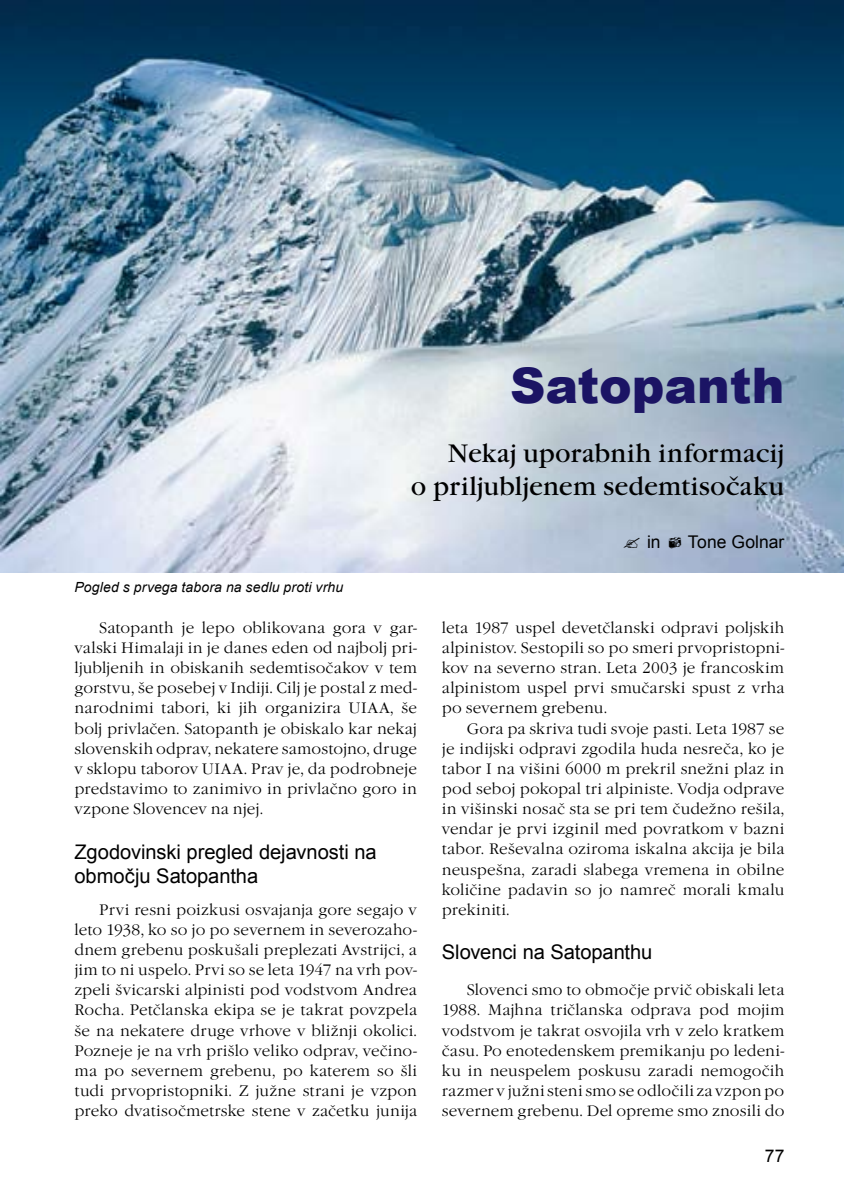
<style>
.page{position:relative;width:844px;height:1191px;background:#fff}
.page>*{position:absolute;margin:0;border:0;box-sizing:border-box;transform-origin:0 0}
.t1{font:900 49px "Arial";color:#1b1464}
.t2{font:26.25px/33.2px "Garamond Itc TEE";letter-spacing:-.005em;color:#000;text-align:right}
.t3{font:20.12px/24.5px "Arial";letter-spacing:-.005em;color:#000}
.t4{font:17.5px "Arial";color:#000}
.t5{font:15.75px/20.1px "Garamond Itc TEE Ligh";letter-spacing:.005em;color:#000;text-align:justify}
.t6{font:italic 14px "Arial";letter-spacing:.01em;color:#000}
</style>
<div class="page">
<img style="left:0;top:0;width:843px;height:572px">
<svg style="left:623px;top:537px;width:16px;height:11px"></svg>
<svg style="left:669px;top:537px;width:12px;height:11px"></svg>
<p class="t6" style="left:74px;top:578px;width:270px">Pogled s prvega tabora na sedlu proti vrhu</p>
<h1 class="t1" style="left:510px;top:350px;width:276px">Satopanth</h1>
<h2 class="t2" style="left:410px;top:436px;width:375px">Nekaj uporabnih informacij<br>o priljubljenem sedemtisočaku</h2>
<p class="t4" style="left:647px;top:530px;width:15px">in</p>
<p class="t4" style="left:687px;top:530px;width:98px">Tone Golnar</p>
<p class="t5" style="left:74px;top:618px;width:344px;text-indent:25px">Satopanth je lepo oblikovana gora v gar&shy;valski Himalaji in je danes eden od najbolj pri&shy;ljubljenih in obiskanih sedemtisočakov v tem gorstvu, še posebej v Indiji. Cilj je postal z med&shy;narodnimi tabori, ki jih organizira UIAA, še bolj privlačen. Satopanth je obiskalo kar nekaj slovenskih odprav, nekatere samostojno, druge v sklopu taborov UIAA. Prav je, da podrobneje predstavimo to zanimivo in privlačno goro in vzpone Slovencev na njej.</p>
<p class="t3" style="left:74px;top:839px;width:303px">Zgodovinski pregled dejavnosti na območju Satopantha</p>
<p class="t5" style="left:74px;top:899px;width:344px;text-indent:25px">Prvi resni poizkusi osvajanja gore segajo v leto 1938, ko so jo po severnem in severozaho&shy;dnem grebenu poskušali preplezati Avstrijci, a jim to ni uspelo. Prvi so se leta 1947 na vrh pov&shy;zpeli švicarski alpinisti pod vodstvom Andrea Rocha. Petčlanska ekipa se je takrat povzpela še na nekatere druge vrhove v bližnji okolici.<br>Pozneje je na vrh prišlo veliko odprav, večino&shy;ma po severnem grebenu, po katerem so šli tudi prvopristopniki. Z južne strani je vzpon preko dvatisočmetrske stene v začetku junija</p>
<p class="t5" style="left:441px;top:618px;width:344px">leta 1987 uspel devetčlanski odpravi poljskih alpinistov. Sestopili so po smeri prvopristopni&shy;kov na severno stran. Leta 2003 je francoskim alpinistom uspel prvi smučarski spust z vrha po severnem grebenu.</p>
<p class="t5" style="left:441px;top:718px;width:344px;text-indent:25px">Gora pa skriva tudi svoje pasti. Leta 1987 se je indijski odpravi zgodila huda nesreča, ko je tabor I na višini 6000 m prekril snežni plaz in pod seboj pokopal tri alpiniste. Vodja odprave in višinski nosač sta se pri tem čudežno rešila, vendar je prvi izginil med povratkom v bazni tabor. Reševalna oziroma iskalna akcija je bila neuspešna, zaradi slabega vremena in obilne količine padavin so jo namreč morali kmalu prekiniti.</p>
<p class="t3" style="left:441px;top:940px;width:212px">Slovenci na Satopanthu</p>
<p class="t5" style="left:441px;top:980px;width:344px;text-indent:25px">Slovenci smo to območje prvič obiskali leta 1988. Majhna tričlanska odprava pod mojim vodstvom je takrat osvojila vrh v zelo kratkem času. Po enotedenskem premikanju po ledeni&shy;ku in neuspelem poskusu zaradi nemogočih razmer v južni steni smo se odločili za vzpon po severnem grebenu. Del opreme smo znosili do</p>
<p class="t4" style="left:764px;top:1144px;width:21px">77</p>
</div>
